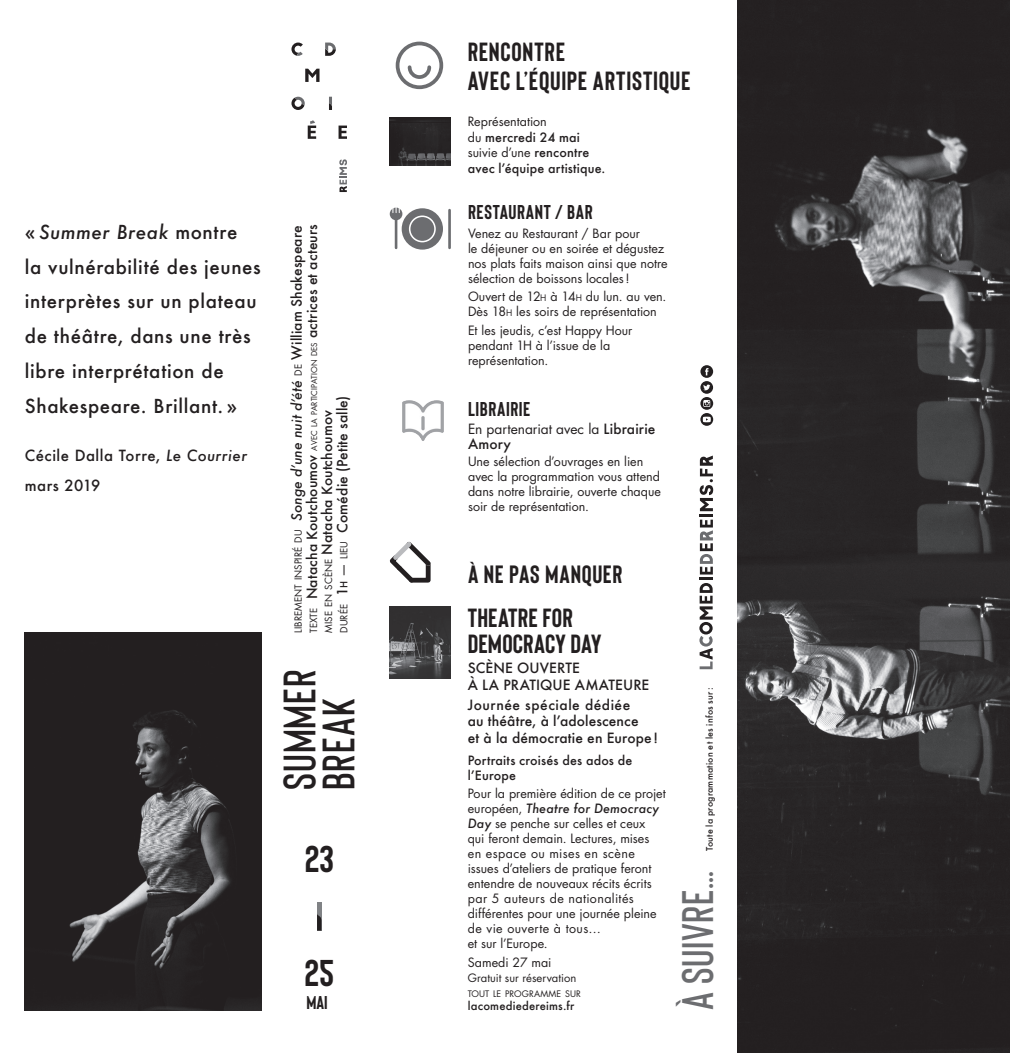
<style>
.page{position:relative;width:1010px;height:1053px;background:#fff}
.page>*{position:absolute;margin:0;border:0;box-sizing:border-box;transform-origin:0 0}
.t1{font:600 45.38px/39.1px "Bison";letter-spacing:.02em;color:#231f20}
.t2{font:600 44.12px "Bison";letter-spacing:.015em;color:#6c6d70}
.t3{font:700 37.25px "Bison";color:#231f20}
.texte_crea_comedie_b{font:700 26.25px/28.8px "Bison";letter-spacing:.02em;color:#231f20}
.t4{font:700 25px "Bison";letter-spacing:.025em;color:#231f20}
.texte_crea_comedie_b-2{font:700 20px "Bison";letter-spacing:.03em;color:#231f20}
.t5{font:500 18.75px/34.8px "Futura";letter-spacing:.035em;color:#231f20}
.t6{font:700 18.5px "Bison";color:#231f20}
.t7{font:500 15px/30.2px "Futura";letter-spacing:.035em;color:#231f20}
.texte_crea_comedie_b-3{font:500 13.75px/16.5px "Futura";letter-spacing:.01em;color:#231f20}
.texte_crea_comedie_b-4{font:13.75px/15px "Futura Std";color:#231f20}
.texte_crea_comedie_b-5{font:12.5px/15px "Futura Std";color:#231f20}
.texte_crea_comedie_b-6{font:500 12.5px/15px "Futura";letter-spacing:.01em;color:#231f20}
.texte_crea_comedie_b-7{font:11.25px "Futura Std";letter-spacing:.005em;color:#231f20}
.texte_crea_comedie_b-8{font:500 11.25px "Futura";letter-spacing:.015em;color:#231f20}
.t8{font:9.62px "Futura Std";letter-spacing:.005em;color:#231f20}
.t9{font:500 8.75px "Futura";letter-spacing:.025em;color:#231f20}
.texte_crea_comedie_b-9{font:8.75px "Futura Std";letter-spacing:.01em;color:#231f20}
.s1{font-style:italic}
.s2{font-family:"Futura";font-weight:500;font-style:italic;font-size:13.75px}
.s3{font-family:"Futura";font-weight:500;font-size:13.75px}
.s4{font-family:"Futura Std";font-weight:400;font-size:9.62px}
.s5{font-family:"Futura Std";font-weight:400;font-size:7.88px}
.s6{font-style:inherit}
.s7{font-size:9.62px}
.s8{font-family:"Futura Std";font-weight:400}
.s9{font-family:"Futura";font-weight:500}
.s10{font-size:8.75px}
.s11{font-family:"Futura";font-weight:500;font-style:italic}
</style>
<div class="page">
<svg style="left:308px;top:120px;width:8px;height:19px"></svg>
<svg style="left:338px;top:125px;width:9px;height:14px"></svg>
<svg style="left:291px;top:43px;width:12px;height:13px"></svg>
<svg style="left:325px;top:43px;width:11px;height:13px"></svg>
<svg style="left:305px;top:69px;width:14px;height:13px"></svg>
<svg style="left:329px;top:97px;width:3px;height:13px"></svg>
<svg style="left:291px;top:97px;width:14px;height:13px"></svg>
<svg style="left:339px;top:159px;width:8px;height:33px"></svg>
<hr style="left:317px;top:901px;width:4px;height:29px;background:#808285">
<svg style="left:317px;top:914px;width:4px;height:16px"></svg>
<img style="left:737px;top:0;width:273px;height:1052px">
<svg style="left:699px;top:455px;width:14px;height:214px"></svg>
<svg style="left:700px;top:365px;width:13px;height:45px"></svg>
<svg style="left:700px;top:413px;width:13px;height:13px"></svg>
<svg style="left:703px;top:416px;width:8px;height:6px"></svg>
<img style="left:390px;top:117px;width:61px;height:49px">
<div style="left:396px;top:42px;width:47px;height:47px;border:4px solid #6c6d70;border-radius:50%"></div>
<svg style="left:406px;top:65px;width:27px;height:16px"></svg>
<svg style="left:389px;top:541px;width:42px;height:42px"></svg>
<img style="left:390px;top:606px;width:61px;height:72px">
<img style="left:402px;top:400px;width:42px;height:41px">
<div style="left:402px;top:208px;width:41px;height:41px;background:#6c6d70;border-radius:50%"></div>
<div style="left:409px;top:215px;width:27px;height:27px;border:2px solid #fff;border-radius:50%"></div>
<hr style="left:448px;top:210px;width:3px;height:38px;background:#6c6d70">
<div style="left:390px;top:207px;width:12px;height:13px;background:#6c6d70;border-radius:50%"></div>
<hr style="left:395px;top:210px;width:2px;height:38px;background:#6c6d70">
<svg style="left:392px;top:207px;width:8px;height:6px"></svg>
<img style="left:25px;top:632px;width:236px;height:378px">
<p class="t5" style="left:25px;top:214px;width:237px">« <span class="s1">Summer Break</span> montre<br>la vulnérabilité des jeunes interprètes sur un plateau de théâtre, dans une très libre interprétation de<br>Shakespeare. Brillant. »</p>
<p class="t7" style="left:25px;top:440px;width:224px">Cécile Dalla Torre, <span class="s1">Le Courrier </span>mars 2019</p>
<p class="t8" style="left:292px;top:632px;width:409px;rotate:-90deg">LIBREMENT INSPIRÉ DU <span class="s2">Songe d’une nuit d’été</span> DE <span class="s3">William Shakespeare</span></p>
<p class="texte_crea_comedie_b-3" style="left:304px;top:632px;width:410px;line-height:15.1px;rotate:-90deg"><span class="s4">TEXTE</span> Natacha Koutchoumov <span class="s5">AVEC LA PARTICIPATION DES</span> actrices et acteurs<br><span class="s4">MISE EN SCÈNE</span> Natacha Koutchoumov<br><span class="s4">DURÉE</span> <span class="s6">1</span><span class="s7">h</span> <span class="s8">—</span> <span class="s4">LIEU</span> Comédie (Petite salle)</p>
<p class="t1" style="left:278px;top:790px;width:122px;rotate:-90deg">summer break</p>
<p class="t3" style="left:305px;top:835px;width:31px">23</p>
<p class="t3" style="left:305px;top:949px;width:31px">25</p>
<p class="t6" style="left:306px;top:990px;width:23px">MAI</p>
<p class="texte_crea_comedie_b" style="left:468px;top:36px;width:224px">RENCONTRE<br>AVEC L’ÉQUIPE ARTISTIQUE</p>
<p class="texte_crea_comedie_b-5" style="left:468px;top:114px;width:81px">Représentation</p>
<p class="texte_crea_comedie_b-6" style="left:468px;top:129px;width:114px"><span class="s8">du</span> mercredi 24 mai</p>
<p class="texte_crea_comedie_b-5" style="left:468px;top:145px;width:123px">suivie d’une <span class="s9">rencontre</span></p>
<p class="texte_crea_comedie_b-6" style="left:468px;top:160px;width:139px">avec l’équipe artistique.</p>
<p class="texte_crea_comedie_b-2" style="left:468px;top:200px;width:126px">RESTAURANT / BAR</p>
<p class="texte_crea_comedie_b-5" style="left:468px;top:226px;width:201px">Venez au Restaurant / Bar pour<br>le déjeuner ou en soirée et dégustez nos plats faits maison ainsi que notre sélection de boissons locales!</p>
<p class="texte_crea_comedie_b-5" style="left:468px;top:289px;width:200px">Ouvert de 12<span class="s10">H</span> à 14<span class="s10">H</span> du lun. au ven.<br>Dès 18<span class="s10">H</span> les soirs de représentation</p>
<p class="texte_crea_comedie_b-5" style="left:468px;top:323px;width:166px">Et les jeudis, c’est Happy Hour pendant 1H à l’issue de la représentation.</p>
<p class="texte_crea_comedie_b-2" style="left:468px;top:396px;width:64px">LIBRAIRIE</p>
<p class="texte_crea_comedie_b-4" style="left:468px;top:422px;width:189px">En partenariat avec la <span class="s9">Librairie<br>Amory</span></p>
<p class="texte_crea_comedie_b-5" style="left:468px;top:454px;width:194px">Une sélection d’ouvrages en lien avec la programmation vous attend dans notre librairie, ouverte chaque soir de représentation.</p>
<p class="t4" style="left:468px;top:558px;width:156px">À NE PAS MANQUER</p>
<p class="texte_crea_comedie_b" style="left:468px;top:603px;width:135px;line-height:26.2px">THEATRE FOR<br>DEMOCRACY DAY</p>
<p class="texte_crea_comedie_b-3" style="left:468px;top:659px;width:183px">SCÈNE OUVERTE<br>À LA PRATIQUE AMATEURE</p>
<p class="texte_crea_comedie_b-3" style="left:468px;top:696px;width:192px">Journée spéciale dédiée<br>au théâtre, à l’adolescence<br>et à la démocratie en Europe!</p>
<p class="texte_crea_comedie_b-6" style="left:468px;top:752px;width:166px">Portraits croisés des ados de l’Europe</p>
<p class="texte_crea_comedie_b-5" style="left:468px;top:786px;width:199px">Pour la première édition de ce projet européen, <span class="s11">Theatre for Democracy<br>Day</span> se penche sur celles et ceux<br>qui feront demain. Lectures, mises en espace ou mises en scène issues d’ateliers de pratique feront entendre de nouveaux récits écrits par 5 auteurs de nationalités différentes pour une journée pleine de vie ouverte à tous…<br>et sur l’Europe.</p>
<p class="texte_crea_comedie_b-5" style="left:468px;top:954px;width:85px">Samedi 27 mai</p>
<p class="texte_crea_comedie_b-7" style="left:468px;top:970px;width:110px">Gratuit sur réservation</p>
<p class="texte_crea_comedie_b-9" style="left:468px;top:988px;width:115px">TOUT LE PROGRAMME SUR</p>
<p class="texte_crea_comedie_b-8" style="left:468px;top:998px;width:108px">lacomediedereims.fr</p>
<p class="t9" style="left:703px;top:851px;width:165px;rotate:-90deg">Toute la programmation et les infos sur:</p>
<p class="t2" style="left:670px;top:1010px;width:141px;rotate:-90deg">à suivre…</p>
</div>
